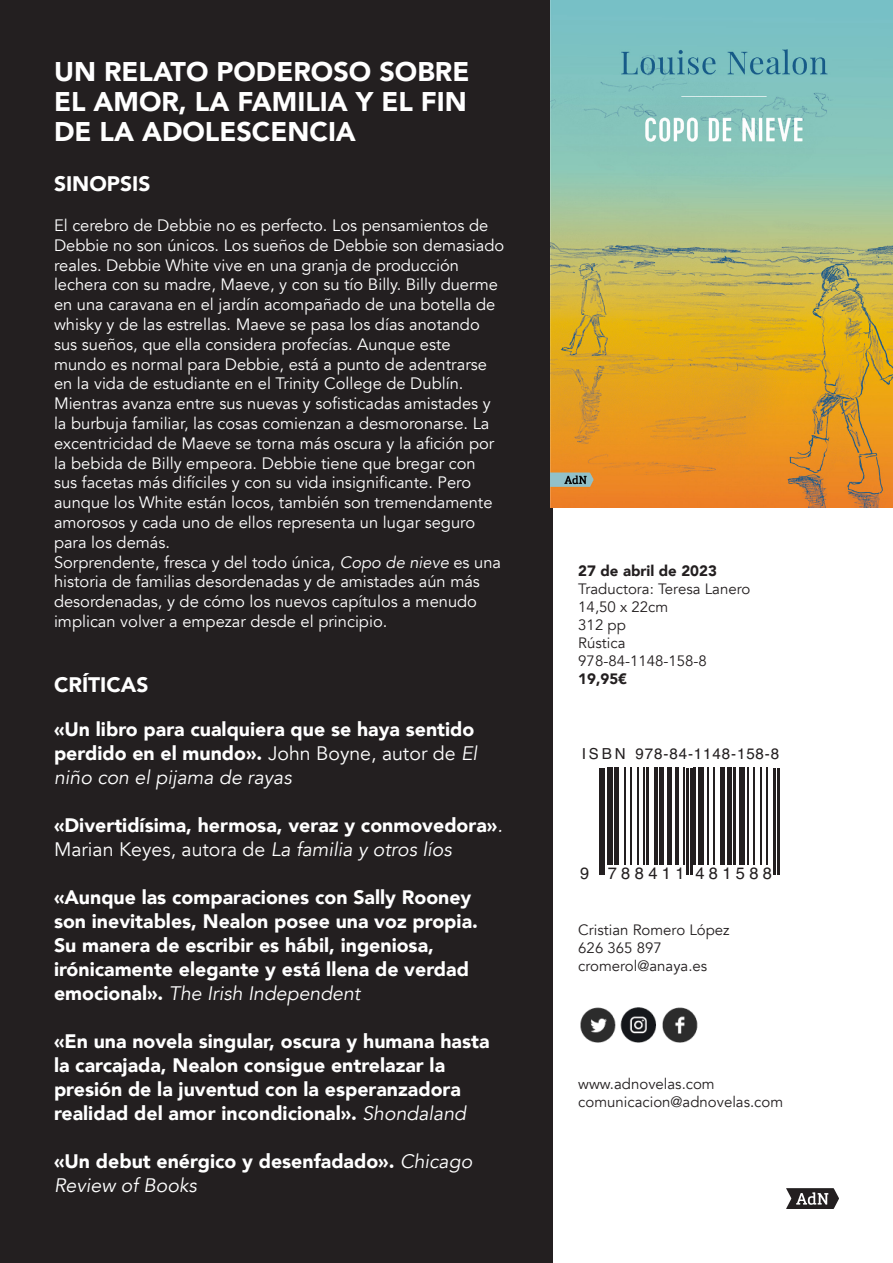
<style>
.page{position:relative;width:893px;height:1263px;background:#fff}
.page>*{position:absolute;margin:0;border:0;box-sizing:border-box;transform-origin:0 0}
.t1{font:900 27px/30px "Avenir";color:#fff;text-align:justify}
.t2{font:900 21px "Avenir";color:#fff}
.t3{font:900 19.5px/24px "Avenir";color:#fff}
.t4{font:16.5px/19.8px "Avenir";color:#fff}
.t5{font:16.5px "Helvetica";letter-spacing:.265em;color:#231f20}
.t6{font:15.15px "Helvetica";letter-spacing:.055em;color:#231f20}
.t7{font:15px/18px "Avenir";color:#231f20}
.t8{font:900 15px "Avenir";color:#231f20}
.s1{font-style:italic}
.s2{font-weight:400}
.s3{font-weight:400;font-style:italic}
</style>
<div class="page">
<div style="left:0;top:0;width:553px;height:1263px;background:#231f20"></div>
<img style="left:551px;top:0;width:342px;height:508px">
<svg style="left:786px;top:1188px;width:53px;height:21px"></svg>
<hr style="left:599px;top:768px;width:2px;height:106px;background:#231f20">
<hr style="left:603px;top:768px;width:2px;height:106px;background:#231f20">
<div style="left:606px;top:768px;width:6px;height:97px;background:#231f20"></div>
<hr style="left:614px;top:768px;width:4px;height:97px;background:#231f20">
<hr style="left:624px;top:768px;width:2px;height:97px;background:#231f20">
<hr style="left:629px;top:768px;width:2px;height:97px;background:#231f20">
<hr style="left:637px;top:768px;width:2px;height:97px;background:#231f20">
<hr style="left:643px;top:768px;width:2px;height:97px;background:#231f20">
<hr style="left:646px;top:768px;width:2px;height:97px;background:#231f20">
<hr style="left:654px;top:768px;width:4px;height:97px;background:#231f20">
<hr style="left:660px;top:768px;width:4px;height:97px;background:#231f20">
<hr style="left:667px;top:768px;width:4px;height:97px;background:#231f20">
<hr style="left:675px;top:768px;width:4px;height:97px;background:#231f20">
<hr style="left:683px;top:768px;width:1px;height:97px;background:#231f20">
<hr style="left:686px;top:768px;width:2px;height:106px;background:#231f20">
<hr style="left:690px;top:768px;width:2px;height:106px;background:#231f20">
<hr style="left:694px;top:768px;width:2px;height:97px;background:#231f20">
<div style="left:698px;top:768px;width:5px;height:97px;background:#231f20"></div>
<hr style="left:707px;top:768px;width:2px;height:97px;background:#231f20">
<hr style="left:713px;top:768px;width:2px;height:97px;background:#231f20">
<hr style="left:720px;top:768px;width:4px;height:97px;background:#231f20">
<hr style="left:728px;top:768px;width:4px;height:97px;background:#231f20">
<hr style="left:734px;top:768px;width:2px;height:97px;background:#231f20">
<div style="left:739px;top:768px;width:6px;height:97px;background:#231f20"></div>
<hr style="left:747px;top:768px;width:2px;height:97px;background:#231f20">
<hr style="left:753px;top:768px;width:1px;height:97px;background:#231f20">
<hr style="left:760px;top:768px;width:2px;height:97px;background:#231f20">
<hr style="left:766px;top:768px;width:2px;height:97px;background:#231f20">
<hr style="left:773px;top:768px;width:2px;height:106px;background:#231f20">
<hr style="left:777px;top:768px;width:2px;height:106px;background:#231f20">
<img style="left:580px;top:1007px;width:118px;height:36px">
<p class="t1" style="left:54px;top:56px;width:417px">UN RELATO PODEROSO SOBRE EL AMOR, LA FAMILIA Y EL FIN DE LA ADOLESCENCIA</p>
<p class="t2" style="left:54px;top:166px;width:98px">SINOPSIS</p>
<p class="t4" style="left:54px;top:216px;width:452px">El cerebro de Debbie no es perfecto. Los pensamientos de Debbie no son únicos. Los sueños de Debbie son demasiado reales. Debbie White vive en una granja de producción lechera con su madre, Maeve, y con su tío Billy. Billy duerme en una caravana en el jardín acompañado de una botella de whisky y de las estrellas. Maeve se pasa los días anotando sus sueños, que ella considera profecías. Aunque este mundo es normal para Debbie, está a punto de adentrarse en la vida de estudiante en el Trinity College de Dublín.<br>Mientras avanza entre sus nuevas y sofisticadas amistades y la burbuja familiar, las cosas comienzan a desmoronarse. La excentricidad de Maeve se torna más oscura y la afición por la bebida de Billy empeora. Debbie tiene que bregar con<br>sus facetas más difíciles y con su vida insignificante. Pero aunque los White están locos, también son tremendamente amorosos y cada uno de ellos representa un lugar seguro para los demás.</p>
<p class="t4" style="left:54px;top:552px;width:449px">Sorprendente, fresca y del todo única, <span class="s1">Copo de nieve</span> es una historia de familias desordenadas y de amistades aún más desordenadas, y de cómo los nuevos capítulos a menudo implican volver a empezar desde el principio.</p>
<p class="t2" style="left:54px;top:666px;width:96px">CRÍTICAS</p>
<p class="t3" style="left:54px;top:716px;width:425px">«Un libro para cualquiera que se haya sentido perdido en el mundo». <span class="s2">John Boyne, autor de</span> <span class="s3">El niño con el pijama de rayas</span></p>
<p class="t3" style="left:54px;top:812px;width:450px">«Divertidísima, hermosa, veraz y conmovedora»<span class="s3">.<br></span><span class="s2">Marian Keyes, autora de</span> <span class="s3">La familia y otros líos</span></p>
<p class="t3" style="left:54px;top:884px;width:425px">«Aunque las comparaciones con Sally Rooney son inevitables, Nealon posee una voz propia.<br>Su manera de escribir es hábil, ingeniosa, irónicamente elegante y está llena de verdad emocional». <span class="s3">The Irish Independent</span></p>
<p class="t3" style="left:54px;top:1028px;width:437px">«En una novela singular, oscura y humana hasta la carcajada, Nealon consigue entrelazar la presión de la juventud con la esperanzadora realidad del amor incondicional». <span class="s3">Shondaland</span></p>
<p class="t3" style="left:54px;top:1148px;width:420px">«Un debut enérgico y desenfadado». <span class="s3">Chicago<br>Review of Books</span></p>
<p class="t8" style="left:578px;top:558px;width:140px">27 de abril de 2023</p>
<p class="t7" style="left:578px;top:580px;width:173px">Traductora: Teresa Lanero<br>14,50 x 22cm</p>
<p class="t7" style="left:578px;top:616px;width:49px">312 pp</p>
<p class="t7" style="left:578px;top:634px;width:49px">Rústica</p>
<p class="t7" style="left:578px;top:652px;width:130px">978-84-1148-158-8</p>
<p class="t8" style="left:578px;top:666px;width:50px">19,95€</p>
<p class="t6" style="left:582px;top:742px;width:199px">I SBN 978-84-1148-158-8</p>
<p class="t5" style="left:580px;top:860px;width:193px">9 788411 481588</p>
<p class="t7" style="left:578px;top:921px;width:153px">Cristian Romero López</p>
<p class="t7" style="left:578px;top:939px;width:85px">626 365 897</p>
<p class="t7" style="left:578px;top:957px;width:130px">cromerol@anaya.es</p>
<p class="t7" style="left:578px;top:1075px;width:138px">www.adnovelas.com</p>
<p class="t7" style="left:578px;top:1093px;width:206px">comunicacion@adnovelas.com</p>
</div>
